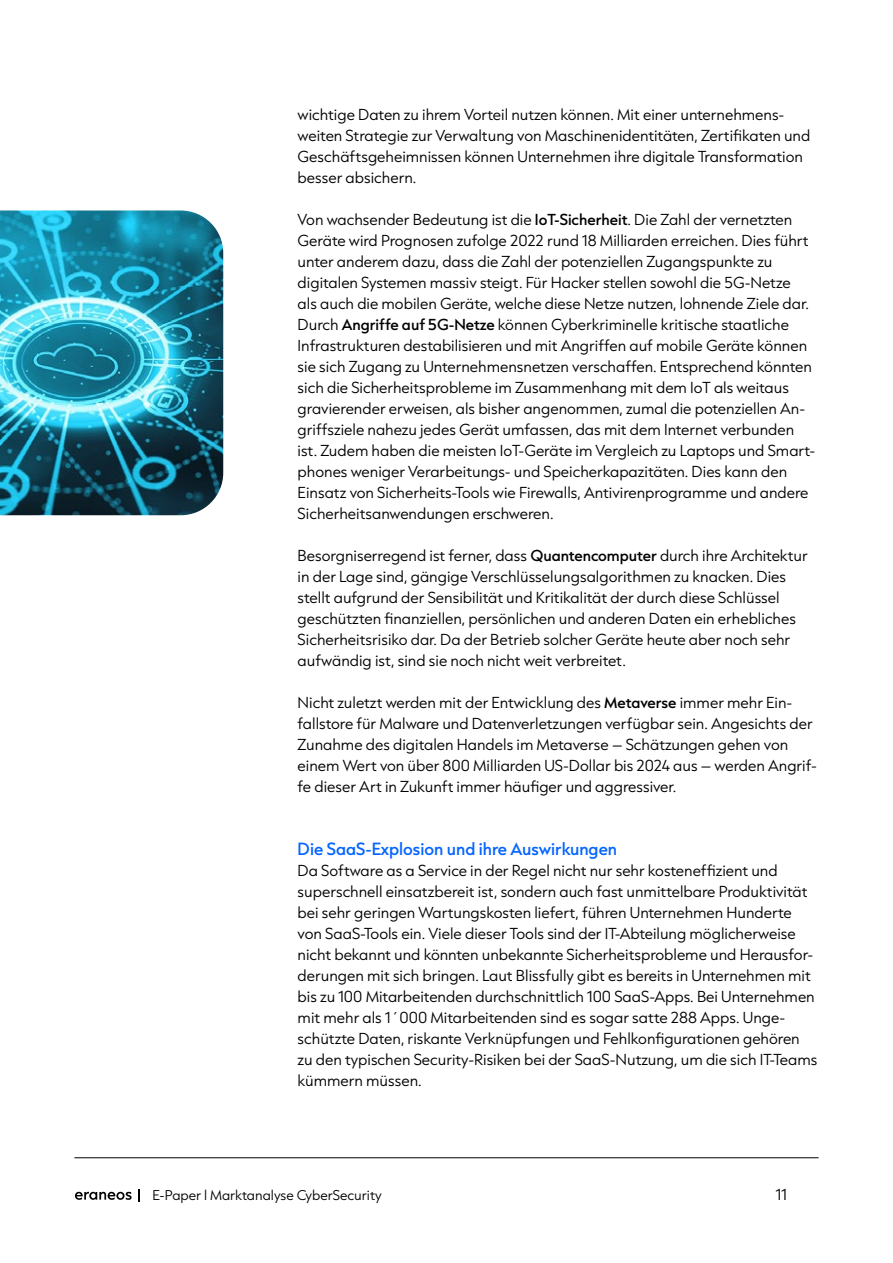
<style>
.page{position:relative;width:893px;height:1263px;background:#fff}
.page>*{position:absolute;margin:0;border:0;box-sizing:border-box;transform-origin:0 0}
.t1{font:500 15px "Capitana";color:#0464ff}
.t2{font:300 13.5px/21px "Capitana";color:#000}
.t3{font:300 12px "Capitana";color:#000}
.s1{font-weight:500}
</style>
<div class="page">
<svg style="left:75px;top:1192px;width:57px;height:8px"></svg>
<svg style="left:139px;top:1189px;width:1px;height:13px"></svg>
<hr style="left:74px;top:1157px;width:745px;height:1px;background:#000">
<img style="left:0;top:210px;width:223px;height:305px">
<p class="t2" style="left:298px;top:104px;width:514px">wichtige Daten zu ihrem Vorteil nutzen können. Mit einer unternehmens&shy;weiten Strategie zur Verwaltung von Maschinenidentitäten, Zertifikaten und Geschäftsgeheimnissen können Unternehmen ihre digitale Transformation besser absichern.</p>
<p class="t2" style="left:298px;top:209px;width:519px">Von wachsender Bedeutung ist die <span class="s1">IoT-Sicherheit</span>. Die Zahl der vernetzten Geräte wird Prognosen zufolge 2022 rund 18 Milliarden erreichen. Dies führt unter anderem dazu, dass die Zahl der potenziellen Zugangspunkte zu digitalen Systemen massiv steigt. Für Hacker stellen sowohl die 5G-Netze<br>als auch die mobilen Geräte, welche diese Netze nutzen, lohnende Ziele dar.<br>Durch <span class="s1">Angriffe auf 5G-Netze</span> können Cyberkriminelle kritische staatliche Infrastrukturen destabilisieren und mit Angriffen auf mobile Geräte können sie sich Zugang zu Unternehmensnetzen verschaffen. Entsprechend könnten sich die Sicherheitsprobleme im Zusammenhang mit dem IoT als weitaus gravierender erweisen, als bisher angenommen, zumal die potenziellen An&shy;griffsziele nahezu jedes Gerät umfassen, das mit dem Internet verbunden ist. Zudem haben die meisten IoT-Geräte im Vergleich zu Laptops und Smart&shy;phones weniger Verarbeitungs- und Speicherkapazitäten. Dies kann den Einsatz von Sicherheits-Tools wie Firewalls, Antivirenprogramme und andere Sicherheitsanwendungen erschweren.</p>
<p class="t2" style="left:298px;top:545px;width:512px">Besorgniserregend ist ferner, dass <span class="s1">Quantencomputer</span> durch ihre Architektur in der Lage sind, gängige Verschlüsselungsalgorithmen zu knacken. Dies stellt aufgrund der Sensibilität und Kritikalität der durch diese Schlüssel geschützten finanziellen, persönlichen und anderen Daten ein erhebliches Sicherheitsrisiko dar. Da der Betrieb solcher Geräte heute aber noch sehr aufwändig ist, sind sie noch nicht weit verbreitet.</p>
<p class="t2" style="left:298px;top:692px;width:521px">Nicht zuletzt werden mit der Entwicklung des <span class="s1">Metaverse</span> immer mehr Ein&shy;fallstore für Malware und Datenverletzungen verfügbar sein. Angesichts der Zunahme des digitalen Handels im Metaverse – Schätzungen gehen von einem Wert von über 800 Milliarden US-Dollar bis 2024 aus – werden Angrif&shy;fe dieser Art in Zukunft immer häufiger und aggressiver.</p>
<p class="t1" style="left:298px;top:838px;width:321px">Die SaaS-Explosion und ihre Auswirkungen</p>
<p class="t2" style="left:298px;top:860px;width:521px">Da Software as a Service in der Regel nicht nur sehr kosteneffizient und superschnell einsatzbereit ist, sondern auch fast unmittelbare Produktivität bei sehr geringen Wartungskosten liefert, führen Unternehmen Hunderte von SaaS-Tools ein. Viele dieser Tools sind der IT-Abteilung möglicherweise nicht bekannt und könnten unbekannte Sicherheitsprobleme und Herausfor&shy;derungen mit sich bringen. Laut Blissfully gibt es bereits in Unternehmen mit bis zu 100 Mitarbeitenden durchschnittlich 100 SaaS-Apps. Bei Unternehmen mit mehr als 1´000 Mitarbeitenden sind es sogar satte 288 Apps. Unge&shy;schützte Daten, riskante Verknüpfungen und Fehlkonfigurationen gehören zu den typischen Security-Risiken bei der SaaS-Nutzung, um die sich IT-Teams kümmern müssen.</p>
<p class="t3" style="left:152px;top:1186px;width:231px">E-Paper l Marktanalyse CyberSecurity</p>
<p class="t2" style="left:776px;top:1183px;width:13px">11</p>
</div>
